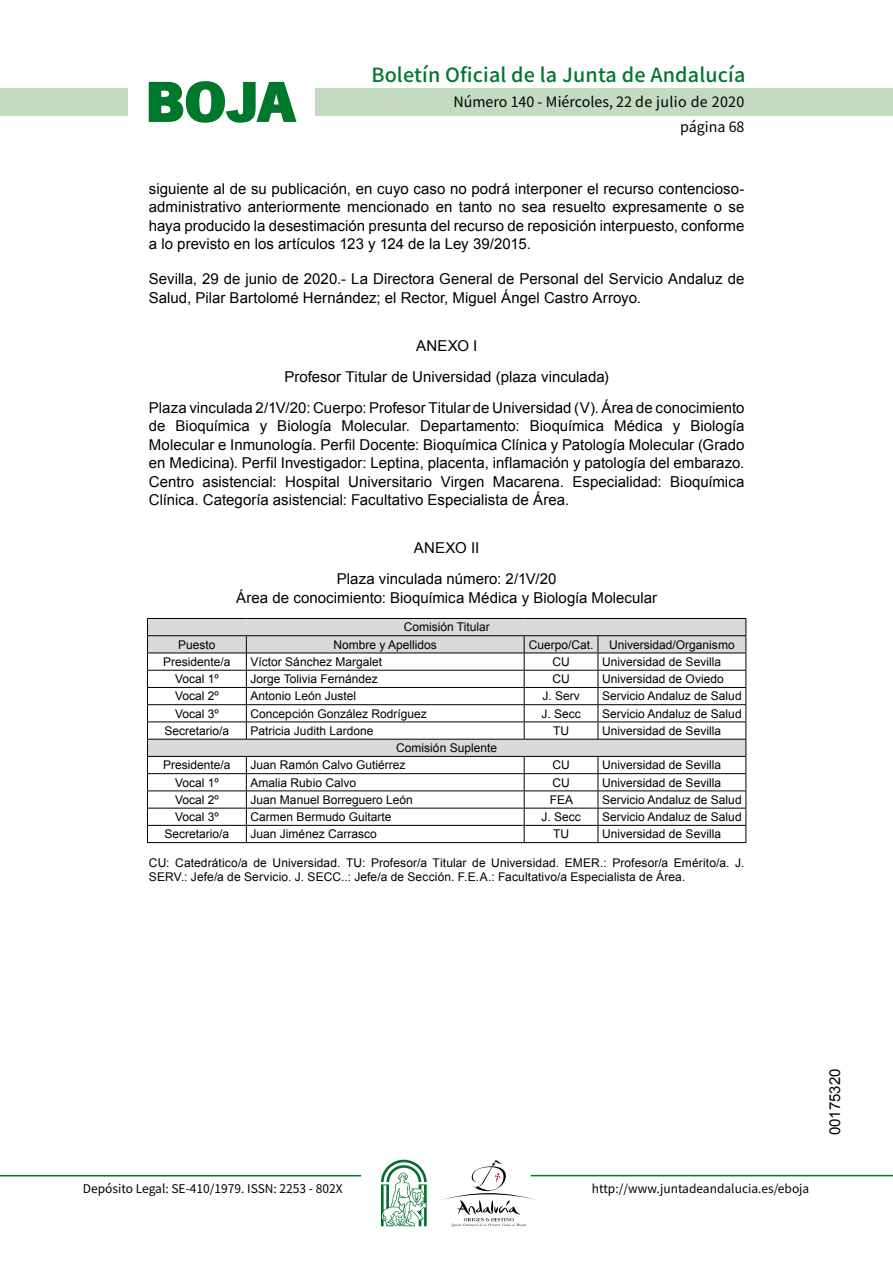
<style>
.page{position:relative;width:893px;height:1263px;background:#fff}
.page>*{position:absolute;margin:0;border:0;box-sizing:border-box;transform-origin:0 0}
.t1{font:700 57.75px "News Got T";color:#00782c;scale:1.14 1}
.t2{font:500 19.5px "Noto Sans HK";letter-spacing:.01em;color:#00782c}
.t3{font:15px/18.3px "Arial";color:#000;text-align:justify}
.t4{font:14.25px/24.5px "Noto Sans HK";color:#000;text-align:right}
.t5{font:12px/13.5px "Arial";color:#000}
.t6{font:12px "Noto Sans HK";color:#000}
</style>
<div class="page">
<div style="left:315px;top:88px;width:577px;height:28px;background:#c5dac3"></div>
<div style="left:0;top:88px;width:128px;height:28px;background:#c5dac3"></div>
<hr style="left:0;top:1175px;width:361px;height:2px;background:#00782c">
<hr style="left:531px;top:1175px;width:361px;height:1px;background:#00782c">
<svg style="left:148px;top:81px;width:149px;height:42px"></svg>
<svg style="left:442px;top:1160px;width:100px;height:67px"></svg>
<svg style="left:381px;top:1160px;width:45px;height:66px"></svg>
<svg style="left:148px;top:619px;width:597px;height:137px"></svg>
<hr style="left:147px;top:618px;width:99px;height:1px;background:#000">
<hr style="left:246px;top:618px;width:278px;height:1px;background:#000">
<hr style="left:524px;top:618px;width:74px;height:1px;background:#000">
<hr style="left:598px;top:618px;width:148px;height:1px;background:#000">
<hr style="left:147px;top:635px;width:99px;height:1px;background:#000">
<hr style="left:246px;top:635px;width:278px;height:1px;background:#000">
<hr style="left:524px;top:635px;width:74px;height:1px;background:#000">
<hr style="left:598px;top:635px;width:148px;height:1px;background:#000">
<hr style="left:147px;top:653px;width:99px;height:1px;background:#000">
<hr style="left:246px;top:653px;width:278px;height:1px;background:#000">
<hr style="left:524px;top:653px;width:74px;height:1px;background:#000">
<hr style="left:598px;top:653px;width:148px;height:1px;background:#000">
<hr style="left:147px;top:670px;width:99px;height:1px;background:#000">
<hr style="left:246px;top:670px;width:278px;height:1px;background:#000">
<hr style="left:524px;top:670px;width:74px;height:1px;background:#000">
<hr style="left:598px;top:670px;width:148px;height:1px;background:#000">
<hr style="left:147px;top:687px;width:99px;height:1px;background:#000">
<hr style="left:246px;top:687px;width:278px;height:1px;background:#000">
<hr style="left:524px;top:687px;width:74px;height:1px;background:#000">
<hr style="left:598px;top:687px;width:148px;height:1px;background:#000">
<hr style="left:147px;top:704px;width:99px;height:1px;background:#000">
<hr style="left:246px;top:704px;width:278px;height:1px;background:#000">
<hr style="left:524px;top:704px;width:74px;height:1px;background:#000">
<hr style="left:598px;top:704px;width:148px;height:1px;background:#000">
<hr style="left:147px;top:722px;width:99px;height:1px;background:#000">
<hr style="left:246px;top:722px;width:278px;height:1px;background:#000">
<svg style="left:246px;top:636px;width:1px;height:103px"></svg>
<hr style="left:524px;top:722px;width:74px;height:1px;background:#000">
<svg style="left:524px;top:636px;width:1px;height:103px"></svg>
<hr style="left:598px;top:722px;width:148px;height:1px;background:#000">
<svg style="left:597px;top:636px;width:1px;height:103px"></svg>
<hr style="left:147px;top:739px;width:99px;height:1px;background:#000">
<hr style="left:246px;top:739px;width:278px;height:1px;background:#000">
<hr style="left:524px;top:739px;width:74px;height:1px;background:#000">
<hr style="left:598px;top:739px;width:148px;height:1px;background:#000">
<hr style="left:147px;top:756px;width:99px;height:1px;background:#000">
<hr style="left:246px;top:756px;width:278px;height:1px;background:#000">
<hr style="left:524px;top:756px;width:74px;height:1px;background:#000">
<hr style="left:598px;top:756px;width:148px;height:1px;background:#000">
<hr style="left:147px;top:773px;width:99px;height:1px;background:#000">
<hr style="left:246px;top:773px;width:278px;height:1px;background:#000">
<hr style="left:524px;top:773px;width:74px;height:1px;background:#000">
<hr style="left:598px;top:773px;width:148px;height:1px;background:#000">
<hr style="left:147px;top:791px;width:99px;height:1px;background:#000">
<hr style="left:246px;top:791px;width:278px;height:1px;background:#000">
<hr style="left:524px;top:791px;width:74px;height:1px;background:#000">
<hr style="left:598px;top:791px;width:148px;height:1px;background:#000">
<hr style="left:147px;top:808px;width:99px;height:1px;background:#000">
<hr style="left:246px;top:808px;width:278px;height:1px;background:#000">
<hr style="left:524px;top:808px;width:74px;height:1px;background:#000">
<hr style="left:598px;top:808px;width:148px;height:1px;background:#000">
<hr style="left:147px;top:825px;width:99px;height:1px;background:#000">
<svg style="left:147px;top:619px;width:1px;height:223px"></svg>
<hr style="left:246px;top:825px;width:278px;height:1px;background:#000">
<svg style="left:246px;top:757px;width:1px;height:85px"></svg>
<hr style="left:524px;top:825px;width:74px;height:1px;background:#000">
<svg style="left:524px;top:757px;width:1px;height:85px"></svg>
<hr style="left:598px;top:825px;width:148px;height:1px;background:#000">
<svg style="left:597px;top:757px;width:1px;height:85px"></svg>
<svg style="left:745px;top:619px;width:1px;height:223px"></svg>
<hr style="left:147px;top:842px;width:99px;height:1px;background:#000">
<hr style="left:246px;top:842px;width:278px;height:1px;background:#000">
<hr style="left:524px;top:842px;width:74px;height:1px;background:#000">
<hr style="left:598px;top:842px;width:148px;height:1px;background:#000">
<h1 class="t1" style="left:145px;top:68px;width:133px">BOJA</h1>
<h2 class="t2" style="left:371px;top:64px;width:375px">Boletín Oficial de la Junta de Andalucía</h2>
<p class="t4" style="left:453px;top:90px;width:292px">Número 140 - Miércoles, 22 de julio de 2020 página 68</p>
<p class="t3" style="left:149px;top:180px;width:597px">siguiente al de su publicación, en cuyo caso no podrá interponer el recurso contencioso&shy;administrativo anteriormente mencionado en tanto no sea resuelto expresamente o se haya producido la desestimación presunta del recurso de reposición interpuesto, conforme a lo previsto en los artículos 123 y 124 de la Ley 39/2015.</p>
<p class="t3" style="left:149px;top:270px;width:597px">Sevilla, 29 de junio de 2020.- La Directora General de Personal del Servicio Andaluz de<br>Salud, Pilar Bartolomé Hernández; el Rector, Miguel Ángel Castro Arroyo.</p>
<p class="t3" style="left:149px;top:330px;width:597px;line-height:31px;text-align:center">Anexo I<br>Profesor Titular de Universidad (plaza vinculada)<br>Plaza vinculada 2/1V/20: Cuerpo: Profesor Titular de Universidad (V). Área de conocimiento</p>
<p class="t3" style="left:149px;top:417px;width:597px">de Bioquímica y Biología Molecular. Departamento: Bioquímica Médica y Biología Molecular e Inmunología. Perfil Docente: Bioquímica Clínica y Patología Molecular (Grado en Medicina). Perfil Investigador: Leptina, placenta, inflamación y patología del embarazo.<br>Centro asistencial: Hospital Universitario Virgen Macarena. Especialidad: Bioquímica Clínica. Categoría asistencial: Facultativo Especialista de Área.</p>
<p class="t3" style="left:337px;top:532px;width:221px;line-height:31.2px;text-align:center">Anexo II<br>Plaza vinculada número: 2/1V/20</p>
<p class="t3" style="left:236px;top:588px;width:422px">Área de conocimiento: Bioquímica Médica y Biología Molecular</p>
<p class="t5" style="left:403px;top:621px;width:88px">Comisión Titular</p>
<p class="t5" style="left:178px;top:638px;width:39px">Puesto</p>
<p class="t5" style="left:333px;top:638px;width:105px">Nombre y Apellidos</p>
<p class="t5" style="left:528px;top:638px;width:66px">Cuerpo/Cat.</p>
<p class="t5" style="left:609px;top:638px;width:127px">Universidad/Organismo</p>
<p class="t5" style="left:163px;top:655px;width:69px">Presidente/a</p>
<p class="t5" style="left:250px;top:655px;width:133px">Víctor Sánchez Margalet</p>
<p class="t5" style="left:552px;top:655px;width:19px">CU</p>
<p class="t5" style="left:602px;top:655px;width:120px">Universidad de Sevilla</p>
<p class="t5" style="left:175px;top:672px;width:45px">Vocal 1º</p>
<p class="t5" style="left:250px;top:672px;width:129px">Jorge Tolivia Fernández</p>
<p class="t5" style="left:552px;top:672px;width:19px">CU</p>
<p class="t5" style="left:602px;top:672px;width:123px">Universidad de Oviedo</p>
<p class="t5" style="left:175px;top:690px;width:45px">Vocal 2º</p>
<p class="t5" style="left:250px;top:690px;width:107px">Antonio León Justel</p>
<p class="t5" style="left:542px;top:690px;width:39px">J. Serv</p>
<p class="t5" style="left:602px;top:690px;width:141px">Servicio Andaluz de Salud</p>
<p class="t5" style="left:175px;top:707px;width:45px">Vocal 3º</p>
<p class="t5" style="left:250px;top:707px;width:178px">Concepción González Rodríguez</p>
<p class="t5" style="left:541px;top:707px;width:41px">J. Secc</p>
<p class="t5" style="left:602px;top:707px;width:141px">Servicio Andaluz de Salud</p>
<p class="t5" style="left:164px;top:724px;width:66px">Secretario/a</p>
<p class="t5" style="left:250px;top:724px;width:124px">Patricia Judith Lardone</p>
<p class="t5" style="left:553px;top:724px;width:17px">TU</p>
<p class="t5" style="left:602px;top:724px;width:120px">Universidad de Sevilla</p>
<p class="t5" style="left:396px;top:741px;width:102px">Comisión Suplente</p>
<p class="t5" style="left:163px;top:759px;width:69px">Presidente/a</p>
<p class="t5" style="left:250px;top:759px;width:156px">Juan Ramón Calvo Gutiérrez</p>
<p class="t5" style="left:552px;top:759px;width:19px">CU</p>
<p class="t5" style="left:602px;top:759px;width:120px">Universidad de Sevilla</p>
<p class="t5" style="left:175px;top:776px;width:45px">Vocal 1º</p>
<p class="t5" style="left:250px;top:776px;width:107px">Amalia Rubio Calvo</p>
<p class="t5" style="left:552px;top:776px;width:19px">CU</p>
<p class="t5" style="left:602px;top:776px;width:120px">Universidad de Sevilla</p>
<p class="t5" style="left:175px;top:793px;width:45px">Vocal 2º</p>
<p class="t5" style="left:250px;top:793px;width:164px">Juan Manuel Borreguero León</p>
<p class="t5" style="left:549px;top:793px;width:25px">FEA</p>
<p class="t5" style="left:602px;top:793px;width:141px">Servicio Andaluz de Salud</p>
<p class="t5" style="left:175px;top:810px;width:45px">Vocal 3º</p>
<p class="t5" style="left:250px;top:810px;width:142px">Carmen Bermudo Guitarte</p>
<p class="t5" style="left:541px;top:810px;width:41px">J. Secc</p>
<p class="t5" style="left:602px;top:810px;width:141px">Servicio Andaluz de Salud</p>
<p class="t5" style="left:164px;top:828px;width:66px">Secretario/a</p>
<p class="t5" style="left:250px;top:828px;width:128px">Juan Jiménez Carrasco</p>
<p class="t5" style="left:553px;top:828px;width:17px">TU</p>
<p class="t5" style="left:602px;top:828px;width:120px">Universidad de Sevilla</p>
<p class="t5" style="left:149px;top:856px;width:597px">CU: Catedrático/a de Universidad. TU: Profesor/a Titular de Universidad. EMER.: Profesor/a Emérito/a. J.<br>SERV.: Jefe/a de Servicio. J. SECC..: Jefe/a de Sección. F.E.A.: Facultativo/a Especialista de Área.</p>
<p class="t6" style="left:83px;top:1181px;width:261px">Depósito Legal: SE-410/1979. ISSN: 2253 - 802X</p>
<p class="t6" style="left:592px;top:1181px;width:219px">http://www.juntadeandalucia.es/eboja</p>
<p class="t3" style="left:825px;top:1135px;width:68px;rotate:-90deg">00175320</p>
</div>
